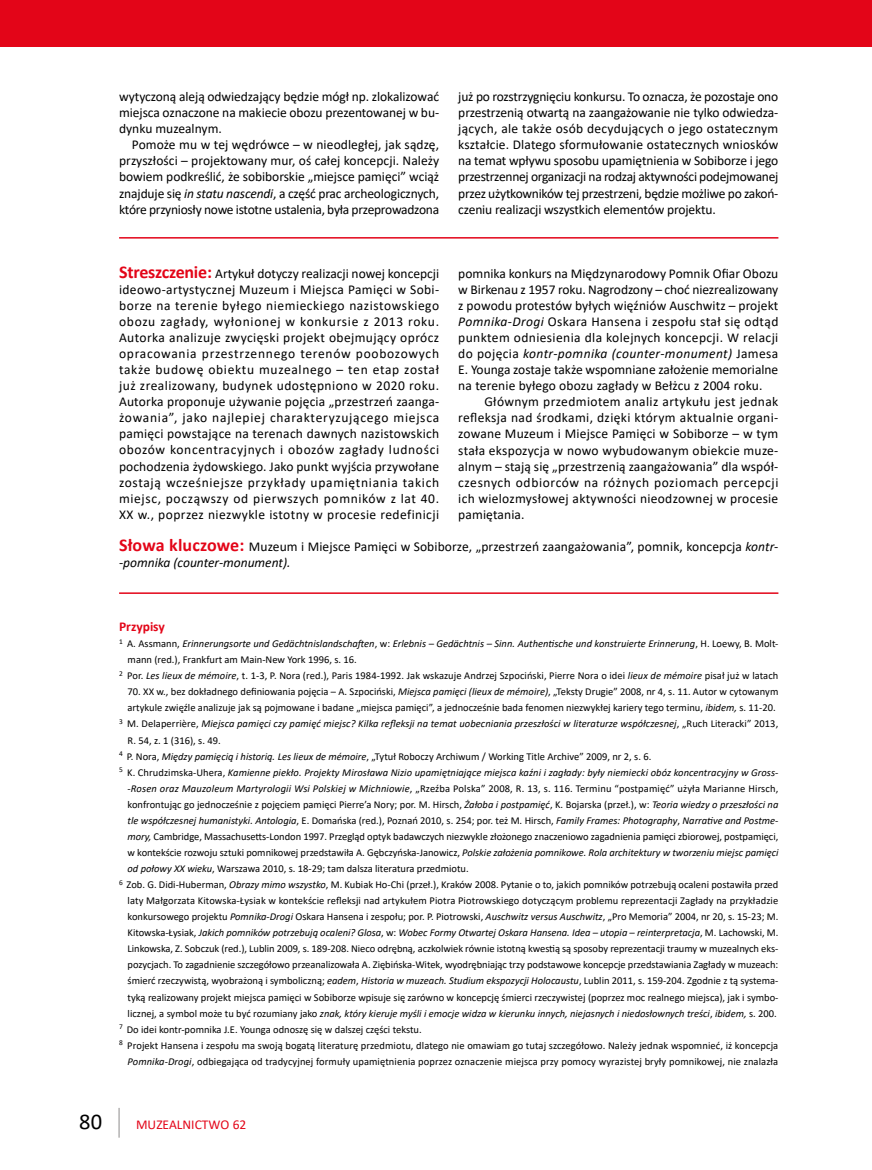
<style>
.page{position:relative;width:872px;height:1170px;background:#fff}
.page>*{position:absolute;margin:0;border:0;box-sizing:border-box;transform-origin:0 0}
.t1{font:22.5px "Calibri";color:#000}
.t2{font:13.5px/16px "Calibri";letter-spacing:.005em;color:#000;text-align:justify}
.t3{font:13.5px "Calibri";color:#e30518}
.t4{font:700 13.5px "Calibri";color:#e30518}
.t5{font:10.5px "Calibri";color:#000}
.t6{font:italic 10.5px "Calibri";color:#000}
.s1{font-style:italic}
.s2{font-weight:700;font-size:18px;color:#e30518}
.s3{font-style:normal}
</style>
<div class="page">
<hr style="left:118px;top:1107px;width:2px;height:30px;background:#b3b2b2">
<div style="left:0;top:0;width:872px;height:47px;background:#e30518"></div>
<hr style="left:119px;top:237px;width:659px;height:1px;background:#e30518">
<hr style="left:119px;top:592px;width:659px;height:2px;background:#e30518">
<p class="t2" style="left:119px;top:88px;width:321px">wytyczoną aleją odwiedzający będzie mógł np. zlokalizować miejsca oznaczone na makiecie obozu prezentowanej w bu&shy;dynku muzealnym.</p>
<p class="t2" style="left:119px;top:136px;width:321px;text-indent:13px">Pomoże mu w tej wędrówce – w nieodległej, jak sądzę, przyszłości – projektowany mur, oś całej koncepcji. Należy bowiem podkreślić, że sobiborskie „miejsce pamięci” wciąż znajduje się <span class="s1">in statu nascendi</span>, a część prac archeologicznych, które przyniosły nowe istotne ustalenia, była przeprowadzona</p>
<p class="t2" style="left:458px;top:88px;width:321px">już po rozstrzygnięciu konkursu. To oznacza, że pozostaje ono przestrzenią otwartą na zaangażowanie nie tylko odwiedza&shy;jących, ale także osób decydujących o jego ostatecznym kształcie. Dlatego sformułowanie ostatecznych wniosków na temat wpływu sposobu upamiętnienia w Sobiborze i jego przestrzennej organizacji na rodzaj aktywności podejmowanej przez użytkowników tej przestrzeni, będzie możliwe po zakoń&shy;czeniu realizacji wszystkich elementów projektu.</p>
<p class="t2" style="left:119px;top:265px;width:321px"><span class="s2">Streszczenie:</span> Artykuł dotyczy realizacji nowej koncepcji ideowo-artystycznej Muzeum i Miejsca Pamięci w Sobi&shy;borze na terenie byłego niemieckiego nazistowskiego obozu zagłady, wyłonionej w konkursie z 2013 roku.<br>Autorka analizuje zwycięski projekt obejmujący oprócz opracowania przestrzennego terenów poobozowych także budowę obiektu muzealnego – ten etap został już zrealizowany, budynek udostępniono w 2020 roku.<br>Autorka proponuje używanie pojęcia „przestrzeń zaanga&shy;żowania”, jako najlepiej charakteryzującego miejsca pamięci powstające na terenach dawnych nazistowskich obozów koncentracyjnych i obozów zagłady ludności pochodzenia żydowskiego. Jako punkt wyjścia przywołane zostają wcześniejsze przykłady upamiętniania takich miejsc, począwszy od pierwszych pomników z lat 40.<br>XX w., poprzez niezwykle istotny w procesie redefinicji</p>
<p class="t2" style="left:458px;top:265px;width:322px">pomnika konkurs na Międzynarodowy Pomnik Ofiar Obozu w Birkenau z 1957 roku. Nagrodzony – choć niezrealizowany z powodu protestów byłych więźniów Auschwitz – projekt <span class="s1">Pomnika-Drogi</span> Oskara Hansena i zespołu stał się odtąd punktem odniesienia dla kolejnych koncepcji. W relacji do pojęcia <span class="s1">kontr-pomnika (counter-monument)</span> Jamesa E. Younga zostaje także wspomniane założenie memorialne na terenie byłego obozu zagłady w Bełżcu z 2004 roku.</p>
<p class="t2" style="left:458px;top:393px;width:321px;text-indent:26px">Głównym przedmiotem analiz artykułu jest jednak refleksja nad środkami, dzięki którym aktualnie organi&shy;zowane Muzeum i Miejsce Pamięci w Sobiborze – w tym stała ekspozycja w nowo wybudowanym obiekcie muze&shy;alnym – stają się „przestrzenią zaangażowania” dla współ&shy;czesnych odbiorców na różnych poziomach percepcji ich wielozmysłowej aktywności nieodzownej w procesie pamiętania.</p>
<p class="t2" style="left:119px;top:538px;width:661px"><span class="s2">Słowa kluczowe:</span> Muzeum i Miejsce Pamięci w Sobiborze, „przestrzeń zaangażowania”, pomnik, koncepcja <span class="s1">kontr--pomnika (counter-monument).</span></p>
<p class="t4" style="left:119px;top:617px;width:47px">Przypisy</p>
<p class="t6" style="left:119px;top:636px;width:661px"><sup>1</sup> <span class="s3">A. Assmann,</span> Erinnerungsorte und Gedächtnislandschaften<span class="s3">, w:</span> Erlebnis – Gedächtnis – Sinn. Authentische und konstruierte Erinnerung<span class="s3">, H. Loewy, B. Molt-</span></p>
<p class="t5" style="left:128px;top:652px;width:231px">mann (red.), Frankfurt am Main-New York 1996, s. 16.</p>
<p class="t5" style="left:119px;top:668px;width:661px"><sup>2</sup> Por. <span class="s1">Les lieux de mémoire</span>, t. 1-3, P. Nora (red.), Paris 1984-1992. Jak wskazuje Andrzej Szpociński, Pierre Nora o idei <span class="s1">lieux de mémoire</span> pisał już w latach</p>
<p class="t5" style="left:128px;top:684px;width:652px">70. XX w., bez dokładnego definiowania pojęcia – A. Szpociński, <span class="s1">Miejsca pamięci (lieux de mémoire)</span>, „Teksty Drugie” 2008, nr 4, s. 11. Autor w cytowanym</p>
<p class="t5" style="left:128px;top:700px;width:649px">artykule zwięźle analizuje jak są pojmowane i badane „miejsca pamięci”, a jednocześnie bada fenomen niezwykłej kariery tego terminu, <span class="s1">ibidem,</span> s. 11-20.</p>
<p class="t6" style="left:119px;top:716px;width:660px"><sup>3</sup> <span class="s3">M. Delaperrière,</span> Miejsca pamięci czy pamięć miejsc? Kilka refleksji na temat uobecniania przeszłości w literaturze współczesnej<span class="s3">, „Ruch Literacki” 2013,</span></p>
<p class="t5" style="left:128px;top:732px;width:95px">R. 54, z. 1 (316), s. 49.</p>
<p class="t5" style="left:119px;top:748px;width:534px"><sup>4</sup> P. Nora, <span class="s1">Między pamięcią i historią. Les lieux de mémoire</span>, „Tytuł Roboczy Archiwum / Working Title Archive” 2009, nr 2, s. 6.</p>
<p class="t6" style="left:119px;top:764px;width:661px"><sup>5</sup> <span class="s3">K. Chrudzimska-Uhera,</span> Kamienne piekło. Projekty Mirosława Nizio upamiętniające miejsca kaźni i zagłady: były niemiecki obóz koncentracyjny w Gross-</p>
<p class="t5" style="left:128px;top:780px;width:652px"><span class="s1">-Rosen oraz Mauzoleum Martyrologii Wsi Polskiej w Michniowie</span>, „Rzeźba Polska” 2008, R. 13, s. 116. Terminu “postpamięć” użyła Marianne Hirsch,</p>
<p class="t5" style="left:128px;top:797px;width:652px">konfrontując go jednocześnie z pojęciem pamięci Pierre’a Nory; por. M. Hirsch, <span class="s1">Żałoba i postpamięć</span>, K. Bojarska (przeł.), w: <span class="s1">Teoria wiedzy o przeszłości na</span></p>
<p class="t6" style="left:128px;top:813px;width:652px">tle współczesnej humanistyki. Antologia<span class="s3">, E. Domańska (red.), Poznań 2010, s. 254; por. też M. Hirsch,</span> Family Frames: Photography<span class="s3">,</span> Narrative and Postme-</p>
<p class="t5" style="left:128px;top:829px;width:652px"><span class="s1">mory,</span> Cambridge, Massachusetts-London 1997. Przegląd optyk badawczych niezwykle złożonego znaczeniowo zagadnienia pamięci zbiorowej, postpamięci,</p>
<p class="t5" style="left:128px;top:845px;width:652px">w kontekście rozwoju sztuki pomnikowej przedstawiła A. Gębczyńska-Janowicz, <span class="s1">Polskie założenia pomnikowe. Rola architektury w tworzeniu miejsc pamięci</span></p>
<p class="t5" style="left:128px;top:861px;width:343px"><span class="s1">od połowy XX wieku</span>, Warszawa 2010, s. 18-29; tam dalsza literatura przedmiotu.</p>
<p class="t5" style="left:119px;top:877px;width:661px"><sup>6</sup> Zob. G. Didi-Huberman, <span class="s1">Obrazy mimo wszystko</span>, M. Kubiak Ho-Chi (przeł.), Kraków 2008. Pytanie o to, jakich pomników potrzebują ocaleni postawiła przed</p>
<p class="t5" style="left:128px;top:893px;width:652px">laty Małgorzata Kitowska-Łysiak w kontekście refleksji nad artykułem Piotra Piotrowskiego dotyczącym problemu reprezentacji Zagłady na przykładzie</p>
<p class="t5" style="left:128px;top:909px;width:652px">konkursowego projektu <span class="s1">Pomnika-Drogi</span> Oskara Hansena i zespołu; por. P. Piotrowski, <span class="s1">Auschwitz versus Auschwitz</span>, „Pro Memoria” 2004, nr 20, s. 15-23; M.</p>
<p class="t6" style="left:128px;top:925px;width:652px"><span class="s3">Kitowska-Łysiak,</span> Jakich pomników potrzebują ocaleni? Glosa<span class="s3">, w:</span> Wobec Formy Otwartej Oskara Hansena. Idea – utopia – reinterpretacja<span class="s3">, M. Lachowski, M.</span></p>
<p class="t5" style="left:128px;top:941px;width:652px">Linkowska, Z. Sobczuk (red.), Lublin 2009, s. 189-208. Nieco odrębną, aczkolwiek równie istotną kwestią są sposoby reprezentacji traumy w muzealnych eks-</p>
<p class="t5" style="left:128px;top:957px;width:652px">pozycjach. To zagadnienie szczegółowo przeanalizowała A. Ziębińska-Witek, wyodrębniając trzy podstawowe koncepcje przedstawiania Zagłady w muzeach:</p>
<p class="t5" style="left:128px;top:973px;width:652px">śmierć rzeczywistą, wyobrażoną i symboliczną; <span class="s1">eadem</span>, <span class="s1">Historia w muzeach. Studium ekspozycji Holocaustu</span>, Lublin 2011, s. 159-204. Zgodnie z tą systema-</p>
<p class="t5" style="left:128px;top:989px;width:652px">tyką realizowany projekt miejsca pamięci w Sobiborze wpisuje się zarówno w koncepcję śmierci rzeczywistej (poprzez moc realnego miejsca), jak i symbo-</p>
<p class="t6" style="left:128px;top:1005px;width:650px"><span class="s3">licznej, a symbol może tu być rozumiany jako</span> znak, który kieruje myśli i emocje widza w kierunku innych, niejasnych i niedosłownych treści<span class="s3">,</span> ibidem, <span class="s3">s. 200.</span></p>
<p class="t5" style="left:119px;top:1021px;width:304px"><sup>7</sup> Do idei kontr-pomnika J.E. Younga odnoszę się w dalszej części tekstu.</p>
<p class="t5" style="left:119px;top:1037px;width:660px"><sup>8</sup> Projekt Hansena i zespołu ma swoją bogatą literaturę przedmiotu, dlatego nie omawiam go tutaj szczegółowo. Należy jednak wspomnieć, iż koncepcja</p>
<p class="t5" style="left:128px;top:1053px;width:652px"><span class="s1">Pomnika-Drogi</span>, odbiegająca od tradycyjnej formuły upamiętnienia poprzez oznaczenie miejsca przy pomocy wyrazistej bryły pomnikowej, nie znalazła</p>
<h1 class="t1" style="left:79px;top:1105px;width:24px">80</h1>
<p class="t3" style="left:136px;top:1115px;width:112px">MUZEALNICTWO 62</p>
</div>
